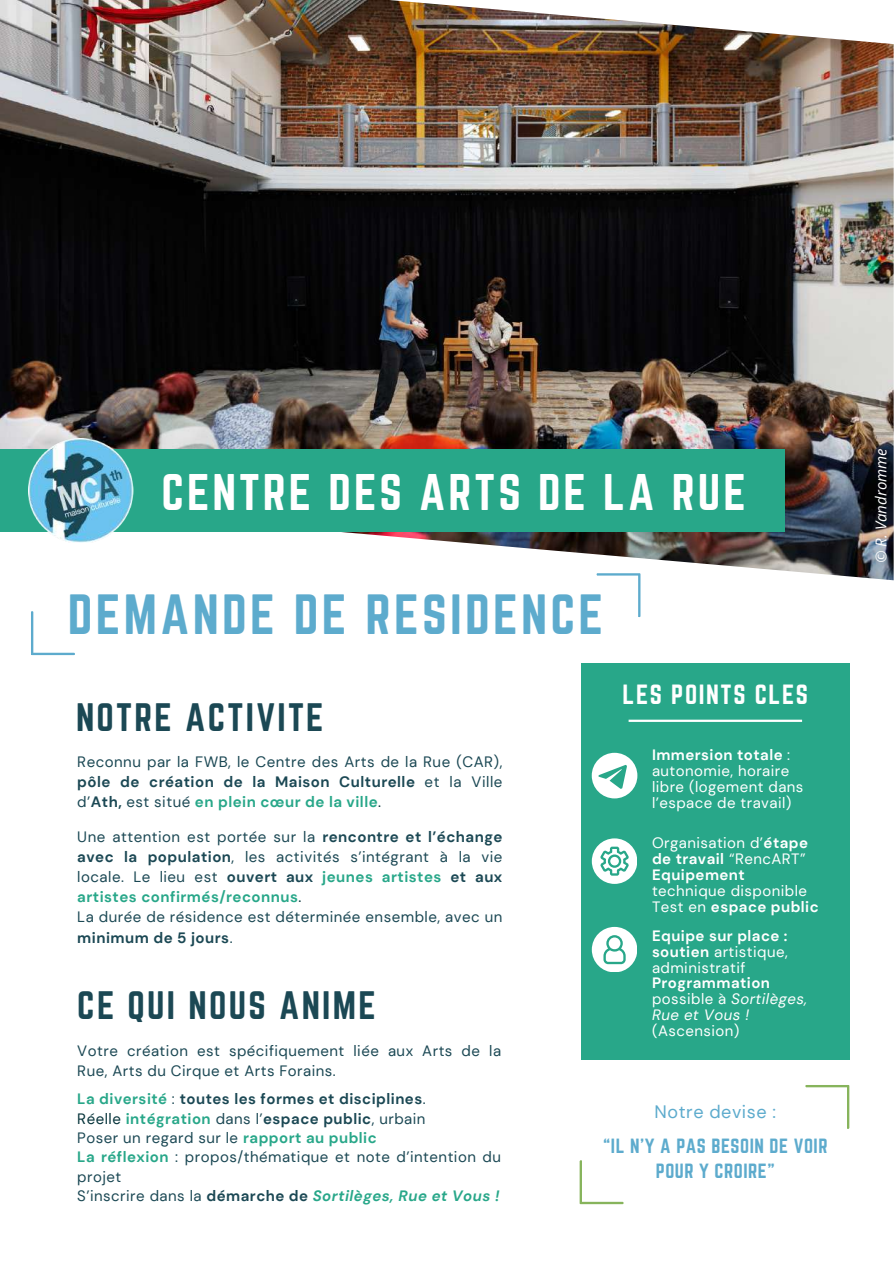
<style>
.page{position:relative;width:894px;height:1264px;background:#fff}
.page>*{position:absolute;margin:0;border:0;box-sizing:border-box;transform-origin:0 0}
.t1{font:49.5px "Norwester";letter-spacing:.065em;color:#5dabcd}
.t2{font:45px "Norwester";letter-spacing:.065em;color:#fff}
.t3{font:34.65px "Norwester";letter-spacing:.065em;color:#1b4854}
.t4{font:24.3px "Norwester";letter-spacing:.065em;color:#fff}
.t5{font:18px/25px "Norwester";letter-spacing:.03em;color:#5dabcd;text-align:center}
.t6{font:18px "DM Sans";letter-spacing:.03em;color:#5dabcd}
.t7{font:15px/20.2px "DM Sans";letter-spacing:.03em;color:#1b4854}
.t8{font:15px/15.8px "DM Sans";letter-spacing:.03em;color:#fff}
.t9{font:700 15px/15.8px "DM Sans";letter-spacing:.03em;color:#fff}
.t10{font:italic 15px/15.8px "DM Sans";letter-spacing:.03em;color:#fff}
.t11{font:italic 15px "Open Sans";color:#fff}
.s1{font-weight:700}
.s2{font-weight:700;color:#28a789}
.s3{color:#043239}
.s4{font-weight:400}
.s5{font-weight:700;font-style:normal}
.s6{font-style:normal}
.s7{font-weight:700;font-style:italic;color:#28a789}
</style>
<div class="page">
<img style="left:0;top:0;width:893px;height:580px">
<div style="left:0;top:449px;width:784px;height:83px;background:#28a789"></div>
<div style="left:581px;top:662px;width:268px;height:397px;background:#28a789"></div>
<hr style="left:628px;top:719px;width:173px;height:3px;background:#fff">
<svg style="left:591px;top:752px;width:46px;height:46px"></svg>
<svg style="left:591px;top:838px;width:45px;height:45px"></svg>
<div style="left:610px;top:856px;width:8px;height:9px;background:#fff;border-radius:50%"></div>
<svg style="left:591px;top:926px;width:45px;height:45px"></svg>
<img style="left:28px;top:438px;width:122px;height:104px">
<svg style="left:31px;top:611px;width:44px;height:45px"></svg>
<svg style="left:595px;top:551px;width:67px;height:67px"></svg>
<svg style="left:579px;top:1160px;width:45px;height:45px"></svg>
<svg style="left:805px;top:1085px;width:45px;height:44px"></svg>
<h2 class="t2" style="left:161px;top:464px;width:585px">CENTRE DES ARTS DE LA RUE</h2>
<h1 class="t1" style="left:68px;top:584px;width:536px">DEMANDE DE RESIDENCE</h1>
<h3 class="t3" style="left:76px;top:696px;width:249px">NOTRE ACTIVITE</h3>
<p class="t7" style="left:77px;top:751px;width:426px;text-align:justify">Reconnu par la FWB, le Centre des Arts de la Rue (CAR), <span class="s1">pôle de création de la Maison Culturelle</span> et la Ville d’<span class="s1">Ath,</span> est situé <span class="s2">en plein cœur de la ville</span><span class="s3">.</span></p>
<p class="t7" style="left:77px;top:826px;width:426px">Une attention est portée sur la <span class="s1">rencontre et l’échange avec la population</span>, les activités s’intégrant à la vie locale. Le lieu est <span class="s1">ouvert aux</span> <span class="s2">jeunes artistes</span> <span class="s1">et aux </span><span class="s2">artistes confirmés/reconnus</span><span class="s3">.<br></span>La durée de résidence est déterminée ensemble, avec un <span class="s1">minimum de 5 jours</span>.</p>
<h3 class="t3" style="left:77px;top:984px;width:300px">CE QUI NOUS ANIME</h3>
<h3 class="t4" style="left:622px;top:680px;width:187px">LES POINTS CLES</h3>
<p class="t8" style="left:651px;top:747px;width:153px"><span class="s1">Immersion totale</span> : autonomie, horaire libre (logement dans l’espace de travail)</p>
<p class="t9" style="left:651px;top:835px;width:158px"><span class="s4">Organisation d’</span>étape de travail <span class="s4">“RencART”<br></span>Equipement</p>
<p class="t8" style="left:651px;top:882px;width:168px">technique disponible<br>Test en <span class="s1">espace public</span></p>
<p class="t8" style="left:651px;top:928px;width:137px;text-align:justify"><span class="s1">Equipe sur place : soutien</span> artistique, administratif</p>
<p class="t10" style="left:651px;top:975px;width:157px"><span class="s5">Programmation </span><span class="s6">possible à</span> Sortilèges,<br>Rue et Vous !</p>
<p class="t8" style="left:651px;top:1022px;width:89px">(Ascension)</p>
<p class="t7" style="left:77px;top:1041px;width:425px;line-height:19.4px">Votre création est spécifiquement liée aux Arts de la<br>Rue, Arts du Cirque et Arts Forains.</p>
<p class="t7" style="left:77px;top:1089px;width:425px;line-height:19.4px"><span class="s2">La diversité</span> : <span class="s1">toutes les formes et disciplines</span>.<br><span class="s3">Réelle</span> <span class="s2">intégration</span> dans l’<span class="s1">espace public</span>, urbain<br>Poser un regard sur le <span class="s2">rapport au public<br>La réflexion</span> : propos/thématique et note d’intention du projet<br>S’inscrire dans la <span class="s1">démarche de</span> <span class="s7">Sortilèges, Rue et Vous !</span></p>
<p class="t6" style="left:654px;top:1099px;width:123px">Notre devise :</p>
<p class="t5" style="left:603px;top:1133px;width:226px">“IL N’Y A PAS BESOIN DE VOIR<br>POUR Y CROIRE”</p>
<p class="t11" style="left:870px;top:563px;width:116px;rotate:-90deg">© R. Vandromme</p>
</div>
